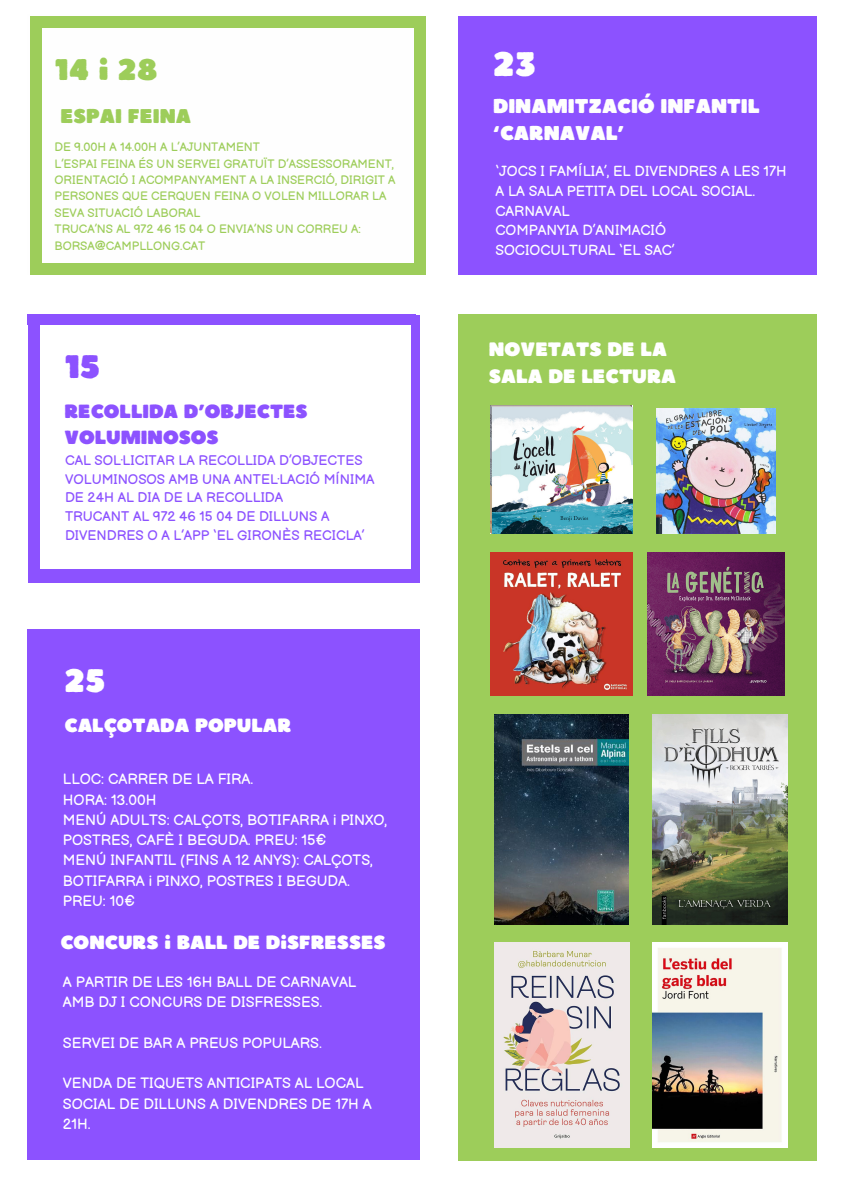
<style>
.page{position:relative;width:842px;height:1191px;background:#fff}
.page>*{position:absolute;margin:0;border:0;box-sizing:border-box;transform-origin:0 0}
.t1{font:34px "Boulder";color:#fefefe}
.t2{font:32.5px "Boulder";color:#8c52ff}
.t3{font:32.5px "Boulder";color:#fff}
.t4{font:29.8px "Boulder";color:#9dcd5a}
.t5{font:20px/27.2px "Boulder";color:#fefefe}
.t6{font:19.9px "Boulder";color:#9dcd5a}
.t7{font:19.4px/27px "Boulder";color:#fff}
.t8{font:19.1px "Boulder";color:#fff}
.t9{font:19.1px/26px "Boulder";color:#8c52ff}
.t10{font:14.6px/20.2px "Balsamiq Sans";color:#fff}
.t11{font:14.3px/19.6px "Balsamiq Sans";color:#fefefe}
.t12{font:13.6px/18.7px "Balsamiq Sans";color:#8c52ff}
.t13{font:11.9px/16.4px "Balsamiq Sans";color:#9dcd5a}
</style>
<div class="page">
<div style="left:28px;top:315px;width:388px;height:10px;background:#8c52ff"></div>
<div style="left:36px;top:569px;width:380px;height:13px;background:#8c52ff"></div>
<div style="left:28px;top:315px;width:11px;height:267px;background:#8c52ff"></div>
<div style="left:411px;top:315px;width:9px;height:267px;background:#8c52ff"></div>
<div style="left:28px;top:629px;width:392px;height:530px;background:#8c52ff"></div>
<div style="left:458px;top:16px;width:358px;height:258px;background:#8c52ff"></div>
<div style="left:458px;top:315px;width:358px;height:845px;background:#9dcd5a"></div>
<img style="left:491px;top:406px;width:141px;height:127px">
<img style="left:656px;top:409px;width:120px;height:124px">
<img style="left:491px;top:552px;width:141px;height:143px">
<img style="left:648px;top:552px;width:136px;height:143px">
<img style="left:495px;top:714px;width:133px;height:210px">
<img style="left:652px;top:714px;width:135px;height:210px">
<img style="left:494px;top:942px;width:135px;height:205px">
<img style="left:652px;top:942px;width:135px;height:205px">
<div style="left:30px;top:16px;width:392px;height:11px;background:#9dcd5a"></div>
<div style="left:414px;top:16px;width:12px;height:258px;background:#9dcd5a"></div>
<div style="left:34px;top:263px;width:392px;height:11px;background:#9dcd5a"></div>
<div style="left:30px;top:16px;width:12px;height:258px;background:#9dcd5a"></div>
<p class="t4" style="left:55px;top:51px;width:105px">14 I 28</p>
<p class="t6" style="left:61px;top:103px;width:132px">ESPAI FEINA</p>
<p class="t13" style="left:55px;top:139px;width:207px">DE 9.00H A 14.00H A L’AJUNTAMENT</p>
<h2 class="t13" style="left:55px;top:156px;width:342px">L’ESPAI FEINA ÉS UN SERVEI GRATUÏT D’ASSESSORAMENT, ORIENTACIÓ I ACOMPANYAMENT A LA INSERCIÓ, DIRIGIT A PERSONES QUE CERQUEN FEINA O VOLEN MILLORAR LA SEVA SITUACIÓ LABORAL</h2>
<h4 class="t13" style="left:55px;top:221px;width:308px">TRUCA’NS AL 972 46 15 04 O ENVIA’NS UN CORREU A:<br>BORSA@CAMPLLONG.CAT</h4>
<h1 class="t2" style="left:64px;top:345px;width:38px">15</h1>
<h2 class="t9" style="left:64px;top:398px;width:245px">RECOLLIDA D’OBJECTES<br>VOLUMINOSOS</h2>
<p class="t12" style="left:65px;top:451px;width:311px">CAL SOL·LICITAR LA RECOLLIDA D’OBJECTES VOLUMINOSOS AMB UNA ANTEL·LACIÓ MÍNIMA DE 24H AL DIA DE LA RECOLLIDA<br>TRUCANT AL 972 46 15 04 DE DILLUNS A DIVENDRES O A L’APP ‘EL GIRONÈS RECICLA’</p>
<p class="t3" style="left:64px;top:659px;width:43px">25</p>
<h2 class="t8" style="left:64px;top:713px;width:228px">CALÇOTADA POPULAR</h2>
<h4 class="t10" style="left:63px;top:769px;width:326px">LLOC: CARRER DE LA FIRA.<br>HORA: 13.00H<br>MENÚ ADULTS: CALÇOTS, BOTIFARRA i PINXO,<br>POSTRES, CAFÈ I BEGUDA. PREU: 15€<br>MENÚ INFANTIL (FINS A 12 ANYS): CALÇOTS,<br>BOTIFARRA i PINXO, POSTRES I BEGUDA.<br>PREU: 10€</h4>
<p class="t8" style="left:60px;top:930px;width:327px">CONCURS I BALL DE DISFRESSES</p>
<p class="t10" style="left:63px;top:972px;width:295px">A PARTIR DE LES 16H BALL DE CARNAVAL<br>AMB DJ I CONCURS DE DISFRESSES.</p>
<h3 class="t10" style="left:63px;top:1033px;width:260px">SERVEI DE BAR A PREUS POPULARS.</h3>
<h3 class="t10" style="left:63px;top:1073px;width:310px">VENDA DE TIQUETS ANTICIPATS AL LOCAL<br>SOCIAL DE DILLUNS A DIVENDRES DE 17H A<br>21H.</h3>
<h5 class="t1" style="left:493px;top:42px;width:45px">23</h5>
<h4 class="t5" style="left:493px;top:91px;width:268px">DINAMITZACIÓ INFANTIL ‘CARNAVAL’</h4>
<h4 class="t11" style="left:495px;top:162px;width:293px">‘JOCS I FAMÍLIA’, EL DIVENDRES A LES 17H<br>A LA SALA PETITA DEL LOCAL SOCIAL.<br>CARNAVAL<br>COMPANYIA D’ANIMACIÓ<br>SOCIOCULTURAL ‘EL SAC’</h4>
<p class="t7" style="left:489px;top:335px;width:189px">NOVETATS DE LA<br>SALA DE LECTURA</p>
</div>
